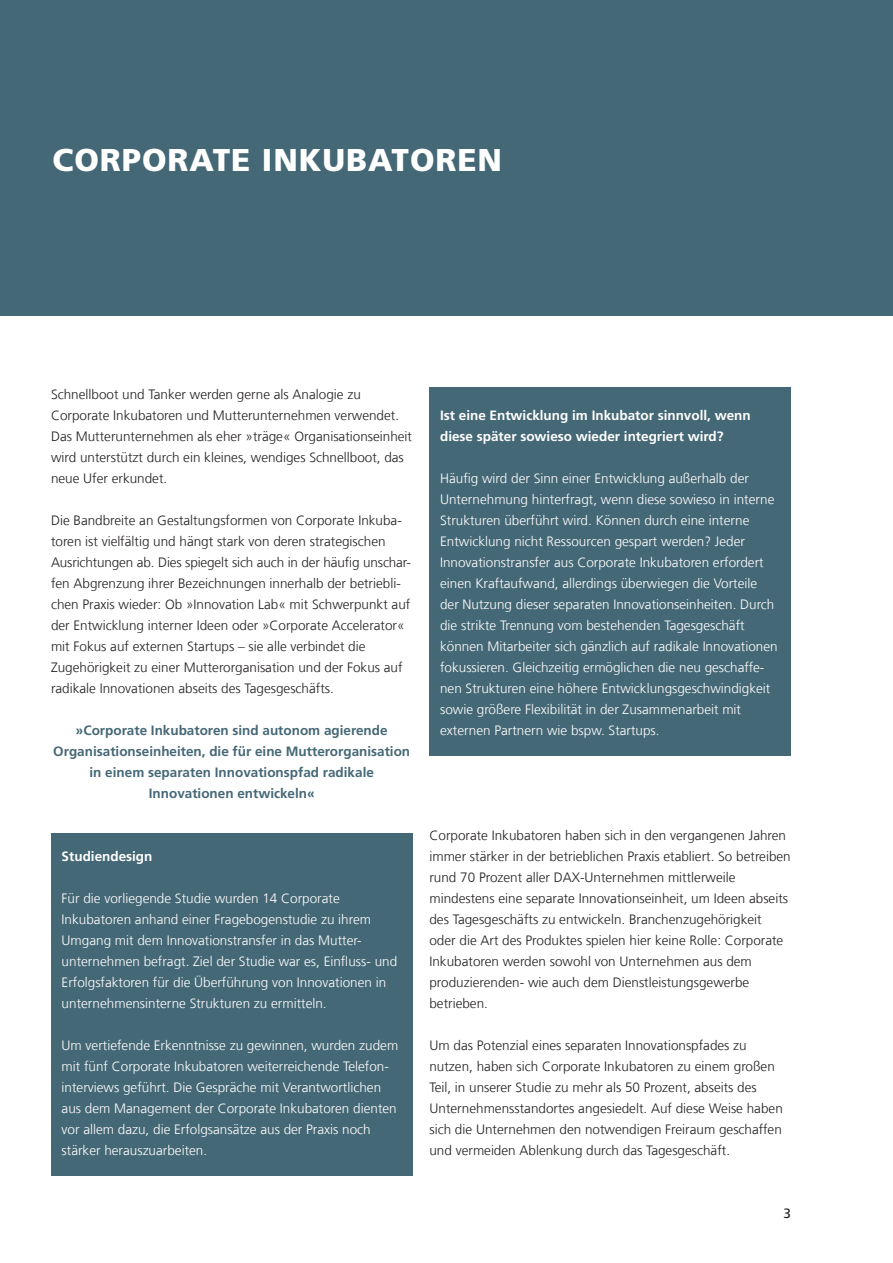
<style>
.page{position:relative;width:893px;height:1263px;background:#fff}
.page>*{position:absolute;margin:0;border:0;box-sizing:border-box;transform-origin:0 0}
._03_Standardüberschr{font:900 31.5px "Frutiger LT Com";letter-spacing:.03em;color:#fff}
._06_Fließtext{font:300 13.5px/21px "Frutiger LT Com";color:#231f20}
._06_Fließtext-2{font:300 13.5px/21px "Frutiger LT Com";color:#fff}
._06_Fließtext-3{font:700 13.5px/21px "Frutiger LT Com";color:#456876;text-align:center}
._07_Zwischenüberschr{font:700 13.5px/21px "Frutiger LT Com";color:#fff}
.t1{font:13.5px "Frutiger LT Com";color:#231f20}
</style>
<div class="page">
<div style="left:51px;top:833px;width:361px;height:343px;background:#456876"></div>
<div style="left:0;top:0;width:893px;height:315px;background:#456876"></div>
<div style="left:429px;top:388px;width:362px;height:368px;background:#456876"></div>
<p class="_03_Standardüberschr" style="left:52px;top:141px;width:451px">CORPORATE INKUBATOREN</p>
<p class="_06_Fließtext" style="left:51px;top:384px;width:363px">Schnellboot und Tanker werden gerne als Analogie zu Corporate Inkubatoren und Mutterunternehmen verwendet.<br>Das Mutterunternehmen als eher »träge« Organisationseinheit wird unterstützt durch ein kleines, wendiges Schnellboot, das neue Ufer erkundet.</p>
<p class="_06_Fließtext" style="left:51px;top:510px;width:361px">Die Bandbreite an Gestaltungsformen von Corporate Inkuba&shy;toren ist vielfältig und hängt stark von deren strategischen Ausrichtungen ab. Dies spiegelt sich auch in der häufig unschar&shy;fen Abgrenzung ihrer Bezeichnungen innerhalb der betriebli&shy;chen Praxis wieder: Ob »Innovation Lab« mit Schwerpunkt auf der Entwicklung interner Ideen oder »Corporate Accelerator« mit Fokus auf externen Startups – sie alle verbindet die Zugehörigkeit zu einer Mutterorganisation und der Fokus auf radikale Innovationen abseits des Tagesgeschäfts.</p>
<p class="_06_Fließtext-3" style="left:53px;top:720px;width:358px">»Corporate Inkubatoren sind autonom agierende Organisationseinheiten, die für eine Mutterorganisation in einem separaten Innovationspfad radikale Innovationen entwickeln«</p>
<p class="_07_Zwischenüberschr" style="left:62px;top:846px;width:92px">Studiendesign</p>
<p class="_06_Fließtext-2" style="left:62px;top:888px;width:337px">Für die vorliegende Studie wurden 14 Corporate Inkubatoren anhand einer Fragebogenstudie zu ihrem Umgang mit dem Innovationstransfer in das Mutter&shy;unternehmen befragt. Ziel der Studie war es, Einfluss- und Erfolgsfaktoren für die Überführung von Innovationen in unternehmensinterne Strukturen zu ermitteln.</p>
<p class="_06_Fließtext-2" style="left:62px;top:1035px;width:338px">Um vertiefende Erkenntnisse zu gewinnen, wurden zudem mit fünf Corporate Inkubatoren weiterreichende Telefon&shy;interviews geführt. Die Gespräche mit Verantwortlichen aus dem Management der Corporate Inkubatoren dienten vor allem dazu, die Erfolgsansätze aus der Praxis noch stärker herauszuarbeiten.</p>
<p class="_07_Zwischenüberschr" style="left:440px;top:405px;width:312px">Ist eine Entwicklung im Inkubator sinnvoll, wenn diese später sowieso wieder integriert wird?</p>
<p class="_06_Fließtext-2" style="left:440px;top:468px;width:339px">Häufig wird der Sinn einer Entwicklung außerhalb der Unternehmung hinterfragt, wenn diese sowieso in interne Strukturen überführt wird. Können durch eine interne Entwicklung nicht Ressourcen gespart werden? Jeder Innovationstransfer aus Corporate Inkubatoren erfordert einen Kraftaufwand, allerdings überwiegen die Vorteile der Nutzung dieser separaten Innovationseinheiten. Durch die strikte Trennung vom bestehenden Tagesgeschäft können Mitarbeiter sich gänzlich auf radikale Innovationen fokussieren. Gleichzeitig ermöglichen die neu geschaffe&shy;nen Strukturen eine höhere Entwicklungsgeschwindigkeit sowie größere Flexibilität in der Zusammenarbeit mit externen Partnern wie bspw. Startups.</p>
<p class="_06_Fließtext" style="left:429px;top:825px;width:363px">Corporate Inkubatoren haben sich in den vergangenen Jahren immer stärker in der betrieblichen Praxis etabliert. So betreiben rund 70 Prozent aller DAX-Unternehmen mittlerweile mindestens eine separate Innovationseinheit, um Ideen abseits des Tagesgeschäfts zu entwickeln. Branchenzugehörigkeit oder die Art des Produktes spielen hier keine Rolle: Corporate Inkubatoren werden sowohl von Unternehmen aus dem produzierenden- wie auch dem Dienstleistungsgewerbe betrieben.</p>
<p class="_06_Fließtext" style="left:429px;top:1035px;width:355px">Um das Potenzial eines separaten Innovationspfades zu nutzen, haben sich Corporate Inkubatoren zu einem großen Teil, in unserer Studie zu mehr als 50 Prozent, abseits des Unternehmensstandortes angesiedelt. Auf diese Weise haben sich die Unternehmen den notwendigen Freiraum geschaffen und vermeiden Ablenkung durch das Tagesgeschäft.</p>
<p class="t1" style="left:783px;top:1205px;width:9px">3</p>
</div>
